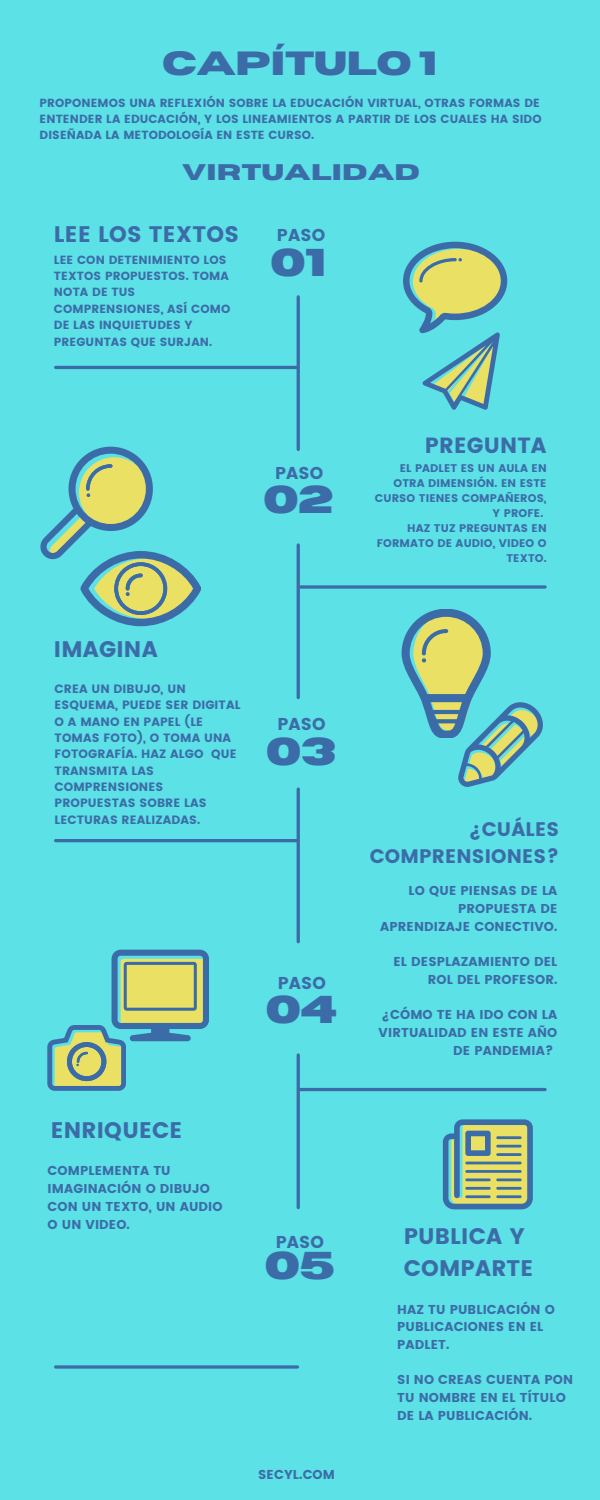
<style>
.page{position:relative;width:600px;height:1500px;background:#5ce1e6}
.page>*{position:absolute;margin:0;border:0;box-sizing:border-box;transform-origin:0 0}
.t1{font:700 38.6px "Horizon";letter-spacing:-.02em;color:#3c6ca8}
.t2{font:700 33.4px "Horizon";letter-spacing:-.02em;color:#3c6ca8}
.t3{font:22.5px/31.4px "Poppins";letter-spacing:.01em;color:#3c6ca8}
.t4{font:700 22.5px "Horizon";letter-spacing:.01em;color:#3c6ca8}
.t5{font:22px "Poppins";letter-spacing:.01em;color:#3c6ca8}
.t6{font:19.6px/27.3px "Poppins";letter-spacing:.01em;color:#3c6ca8;text-align:right}
.t7{font:17.1px "Poppins";letter-spacing:.01em;color:#3c6ca8}
.t8{font:12.9px/17.7px "Poppins";letter-spacing:.01em;color:#3c6ca8}
.t9{font:12px/16.4px "Poppins";letter-spacing:.01em;color:#3c6ca8}
.t10{font:11.8px/16.4px "Poppins";letter-spacing:.01em;color:#3c6ca8}
.t11{font:11.1px/15px "Poppins";letter-spacing:.01em;color:#3c6ca8;text-align:right}
</style>
<div class="page">
<svg style="left:48px;top:950px;width:161px;height:141px"></svg>
<svg style="left:402px;top:610px;width:141px;height:177px"></svg>
<svg style="left:404px;top:242px;width:103px;height:168px"></svg>
<svg style="left:40px;top:447px;width:161px;height:179px"></svg>
<svg style="left:443px;top:1119px;width:90px;height:90px;background:#93ae8b"></svg>
<hr style="left:56px;top:366px;width:241px;height:3px;background:#3c6ca8">
<hr style="left:56px;top:839px;width:241px;height:3px;background:#3c6ca8">
<svg style="left:56px;top:1365px;width:241px;height:4px"></svg>
<svg style="left:300px;top:585px;width:245px;height:4px"></svg>
<hr style="left:300px;top:1088px;width:245px;height:3px;background:#3c6ca8">
<svg style="left:296px;top:297px;width:4px;height:152px"></svg>
<svg style="left:296px;top:789px;width:4px;height:153px"></svg>
<svg style="left:296px;top:545px;width:4px;height:152px"></svg>
<svg style="left:296px;top:1055px;width:4px;height:152px"></svg>
<p class="t2" style="left:162px;top:47px;width:277px">CAPÍTULO 1</p>
<p class="t10" style="left:40px;top:94px;width:504px;line-height:16.1px">PROPONEMOS UNA REFLEXIÓN SOBRE LA EDUCACIÓN VIRTUAL, OTRAS FORMAS DE<br>ENTENDER LA EDUCACIÓN, Y LOS LINEAMIENTOS A PARTIR DE LOS CUALES HA SIDO<br>DISEÑADA LA METODOLOGÍA EN ESTE CURSO.</p>
<p class="t4" style="left:182px;top:162px;width:239px">VIRTUALIDAD</p>
<p class="t3" style="left:54px;top:219px;width:187px">LEE LOS TEXTOS</p>
<p class="t10" style="left:54px;top:251px;width:178px">LEE CON DETENIMIENTO LOS<br>TEXTOS PROPUESTOS. TOMA<br>NOTA DE TUS<br>COMPRENSIONES, ASÍ COMO<br>DE LAS INQUIETUDES Y<br>PREGUNTAS QUE SURJAN.</p>
<p class="t7" style="left:277px;top:226px;width:50px">PASO</p>
<p class="t1" style="left:270px;top:244px;width:58px">01</p>
<p class="t7" style="left:275px;top:463px;width:50px">PASO</p>
<p class="t1" style="left:263px;top:481px;width:72px">02</p>
<p class="t3" style="left:54px;top:634px;width:105px">IMAGINA</p>
<p class="t9" style="left:55px;top:681px;width:187px">CREA UN DIBUJO, UN<br>ESQUEMA, PUEDE SER DIGITAL<br>O A MANO EN PAPEL (LE<br>TOMAS FOTO), O TOMA UNA<br>FOTOGRAFÍA. HAZ ALGO QUE<br>TRANSMITA LAS<br>COMPRENSIONES<br>PROPUESTAS SOBRE LAS<br>LECTURAS REALIZADAS.</p>
<p class="t7" style="left:277px;top:714px;width:50px">PASO</p>
<p class="t1" style="left:266px;top:733px;width:72px">03</p>
<p class="t3" style="left:51px;top:1115px;width:133px">ENRIQUECE</p>
<p class="t8" style="left:48px;top:1162px;width:176px">COMPLEMENTA TU<br>IMAGINACIÓN O DIBUJO<br>CON UN TEXTO, UN AUDIO<br>O UN VIDEO.</p>
<p class="t7" style="left:278px;top:973px;width:50px">PASO</p>
<p class="t1" style="left:266px;top:991px;width:73px">04</p>
<p class="t7" style="left:276px;top:1232px;width:50px">PASO</p>
<p class="t1" style="left:264px;top:1247px;width:72px">05</p>
<p class="t8" style="left:258px;top:1466px;width:78px">SECYL.COM</p>
<p class="t5" style="left:425px;top:433px;width:123px">PREGUNTA</p>
<p class="t11" style="left:400px;top:461px;width:148px">EL PADLET ES UN AULA EN</p>
<p class="t11" style="left:394px;top:476px;width:155px">OTRA DIMENSIÓN. EN ESTE</p>
<p class="t11" style="left:375px;top:491px;width:173px">CURSO TIENES COMPAÑEROS,</p>
<p class="t11" style="left:493px;top:506px;width:52px">Y PROFE.</p>
<p class="t11" style="left:377px;top:521px;width:171px">HAZ TUZ PREGUNTAS EN<br>FORMATO DE AUDIO, VIDEO O<br>TEXTO.</p>
<p class="t6" style="left:370px;top:816px;width:191px">¿CUÁLES<br>COMPRENSIONES?</p>
<p class="t8" style="left:380px;top:882px;width:179px;text-align:right">LO QUE PIENSAS DE LA<br>PROPUESTA DE<br>APRENDIZAJE CONECTIVO.</p>
<p class="t8" style="left:394px;top:953px;width:165px;text-align:right">EL DESPLAZAMIENTO DEL<br>ROL DEL PROFESOR.</p>
<p class="t8" style="left:382px;top:1006px;width:177px">¿CÓMO TE HA IDO CON LA</p>
<p class="t8" style="left:379px;top:1024px;width:180px">VIRTUALIDAD EN ESTE AÑO</p>
<p class="t8" style="left:453px;top:1042px;width:102px">DE PANDEMIA?</p>
<p class="t3" style="left:404px;top:1221px;width:131px">PUBLICA Y<br>COMPARTE</p>
<p class="t8" style="left:397px;top:1300px;width:159px">HAZ TU PUBLICACIÓN O<br>PUBLICACIONES EN EL<br>PADLET.</p>
<p class="t8" style="left:397px;top:1371px;width:177px">SI NO CREAS CUENTA PON<br>TU NOMBRE EN EL TÍTULO<br>DE LA PUBLICACIÓN.</p>
</div>
